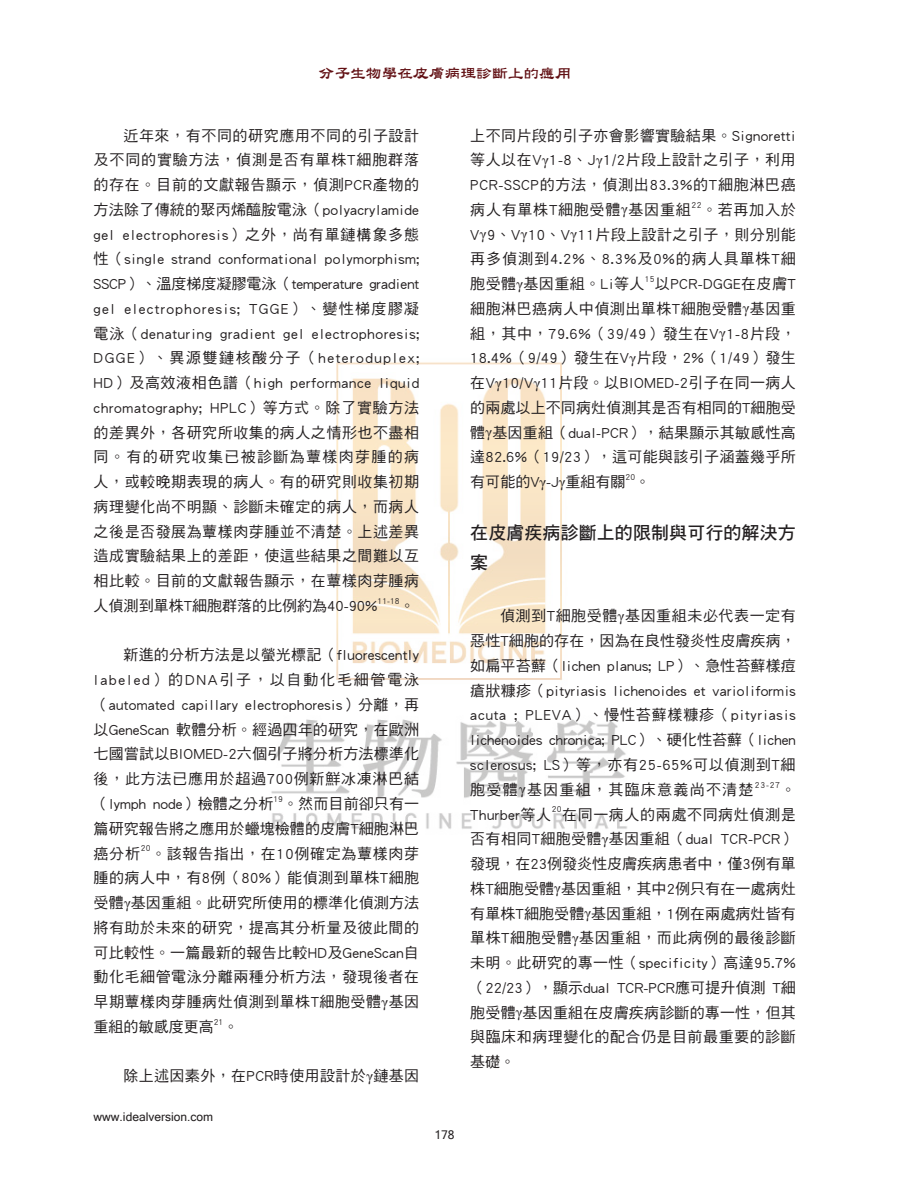
<style>
.page{position:relative;width:898px;height:1191px;background:#fff}
.page>*{position:absolute;margin:0;border:0;box-sizing:border-box;transform-origin:0 0}
.t1{font:18px/30px "DF Hei Std W7";letter-spacing:.005em;color:#231f20}
.t2{font:15.75px "DF Li Shu Std W7";color:#610f13}
.t3{font:15px/24.8px "DF Hei Std W5";letter-spacing:.035em;color:#231f20;text-align:justify}
.t4{font:12px "Microsoft Sans Serif";color:#231f20}
.t5{font:8.7px "DF Hei Std W5";letter-spacing:.025em;color:#231f20}
.s1{font-family:"Times New Roman"}
</style>
<div class="page">
<img style="left:271px;top:362px;width:356px;height:467px">
<p class="t2" style="left:318px;top:65px;width:253px">分子生物學在皮膚病理診斷上的應用</p>
<p class="t3" style="left:94px;top:122px;width:327px;text-indent:30px">近年來，有不同的研究應用不同的引子設計及不同的實驗方法，偵測是否有單株T細胞群落的存在。目前的文獻報告顯示，偵測PCR產物的方法除了傳統的聚丙烯醯胺電泳（polyacrylamide gel electrophoresis）之外，尚有單鏈構象多態性（single strand conformational polymorphism; SSCP）、溫度梯度凝膠電泳（temperature gradient gel electrophoresis; TGGE）、變性梯度膠凝電泳（denaturing gradient gel electrophoresis; DGGE）、異源雙鏈核酸分子（heteroduplex; HD）及高效液相色譜（high performance liquid chromatography; HPLC）等方式。除了實驗方法的差異外，各研究所收集的病人之情形也不盡相同。有的研究收集已被診斷為蕈樣肉芽腫的病人，或較晚期表現的病人。有的研究則收集初期病理變化尚不明顯、診斷未確定的病人，而病人之後是否發展為蕈樣肉芽腫並不清楚。上述差異造成實驗結果上的差距，使這些結果之間難以互相比較。目前的文獻報告顯示，在蕈樣肉芽腫病人偵測到單株T細胞群落的比例約為40-90%</p>
<p class="t5" style="left:377px;top:596px;width:24px">11-18</p>
<p class="t3" style="left:399px;top:593px;width:16px">。</p>
<p class="t3" style="left:94px;top:642px;width:327px;text-indent:30px">新進的分析方法是以螢光標記（fluorescently labeled）的DNA引子，以自動化毛細管電泳（automated capillary electrophoresis）分離，再以GeneScan 軟體分析。經過四年的研究，在歐洲七國嘗試以BIOMED-2六個引子將分析方法標準化後，此方法已應用於超過700例新鮮冰凍淋巴結（lymph node）檢體之分析</p>
<p class="t5" style="left:273px;top:794px;width:11px">19</p>
<p class="t3" style="left:94px;top:791px;width:327px;text-indent:189px">。然而目前卻只有一篇研究報告將之應用於蠟塊檢體的皮膚T細胞淋巴癌分析</p>
<p class="t5" style="left:141px;top:843px;width:12px">20</p>
<p class="t3" style="left:94px;top:840px;width:327px;text-indent:57px">。該報告指出，在10例確定為蕈樣肉芽腫的病人中，有8例（80%）能偵測到單株T細胞受體<span class="s1">γ</span>基因重組。此研究所使用的標準化偵測方法將有助於未來的研究，提高其分析量及彼此間的可比較性。一篇最新的報告比較HD及GeneScan自動化毛細管電泳分離兩種分析方法，發現後者在早期蕈樣肉芽腫病灶偵測到單株T細胞受體<span class="s1">γ</span>基因重組的敏感度更高</p>
<p class="t5" style="left:214px;top:1016px;width:11px">21</p>
<p class="t3" style="left:223px;top:1013px;width:16px">。</p>
<p class="t3" style="left:123px;top:1063px;width:297px">除上述因素外，在PCR時使用設計於<span class="s1">γ</span>鏈基因</p>
<p class="t4" style="left:94px;top:1110px;width:121px">www.idealversion.com</p>
<p class="t3" style="left:470px;top:122px;width:327px">上不同片段的引子亦會影響實驗結果。Signoretti等人以在V<span class="s1">γ</span>1-8、J<span class="s1">γ</span>1/2片段上設計之引子，利用PCR-SSCP的方法，偵測出83.3%的T細胞淋巴癌病人有單株T細胞受體<span class="s1">γ</span>基因重組</p>
<p class="t5" style="left:691px;top:200px;width:12px">22</p>
<p class="t3" style="left:470px;top:197px;width:327px;text-indent:232px">。若再加入於V<span class="s1">γ</span>9、V<span class="s1">γ</span>10、V<span class="s1">γ</span>11片段上設計之引子，則分別能再多偵測到4.2%、8.3%及0%的病人具單株T細胞受體<span class="s1">γ</span>基因重組。Li等人</p>
<p class="t5" style="left:644px;top:274px;width:11px">15</p>
<p class="t3" style="left:470px;top:271px;width:327px;text-indent:185px">以PCR-DGGE在皮膚T細胞淋巴癌病人中偵測出單株T細胞受體<span class="s1">γ</span>基因重組，其中，79.6%（39/49）發生在V<span class="s1">γ</span>1-8片段，18.4%（9/49）發生在V<span class="s1">γ</span>片段，2%（1/49）發生在V<span class="s1">γ</span>10/V<span class="s1">γ</span>11片段。以BIOMED-2引子在同一病人的兩處以上不同病灶偵測其是否有相同的T細胞受體<span class="s1">γ</span>基因重組（dual-PCR），結果顯示其敏感性高達82.6%（19/23），這可能與該引子涵蓋幾乎所有可能的V<span class="s1">γ</span>-J<span class="s1">γ</span>重組有關</p>
<p class="t5" style="left:625px;top:472px;width:11px">20</p>
<p class="t3" style="left:635px;top:469px;width:16px">。</p>
<p class="t1" style="left:470px;top:517px;width:327px">在皮膚疾病診斷上的限制與可行的解決方案</p>
<p class="t3" style="left:470px;top:603px;width:327px;text-indent:30px">偵測到T細胞受體<span class="s1">γ</span>基因重組未必代表一定有惡性T細胞的存在，因為在良性發炎性皮膚疾病，如扁平苔蘚（lichen planus; LP）、急性苔蘚樣痘瘡狀糠疹（pityriasis lichenoides et varioliformis acuta ; PLEVA）、慢性苔蘚樣糠疹（pityriasis lichenoides chronica; PLC）、硬化性苔蘚（lichen sclerosus; LS）等，亦有25-65%可以偵測到T細胞受體<span class="s1">γ</span>基因重組，其臨床意義尚不清楚</p>
<p class="t5" style="left:754px;top:779px;width:27px">23-27</p>
<p class="t3" style="left:780px;top:776px;width:16px">。</p>
<p class="t3" style="left:470px;top:801px;width:82px">Thurber等人</p>
<p class="t5" style="left:551px;top:804px;width:11px">20</p>
<p class="t3" style="left:470px;top:801px;width:327px;text-indent:92px">在同一病人的兩處不同病灶偵測是否有相同T細胞受體<span class="s1">γ</span>基因重組（dual TCR-PCR）發現，在23例發炎性皮膚疾病患者中，僅3例有單株T細胞受體<span class="s1">γ</span>基因重組，其中2例只有在一處病灶有單株T細胞受體<span class="s1">γ</span>基因重組，1例在兩處病灶皆有單株T細胞受體<span class="s1">γ</span>基因重組，而此病例的最後診斷未明。此研究的專一性（specificity）高達95.7%（22/23），顯示dual TCR-PCR應可提升偵測 T細胞受體<span class="s1">γ</span>基因重組在皮膚疾病診斷的專一性，但其與臨床和病理變化的配合仍是目前最重要的診斷基礎。</p>
<p class="t4" style="left:434px;top:1127px;width:22px">178</p>
</div>
